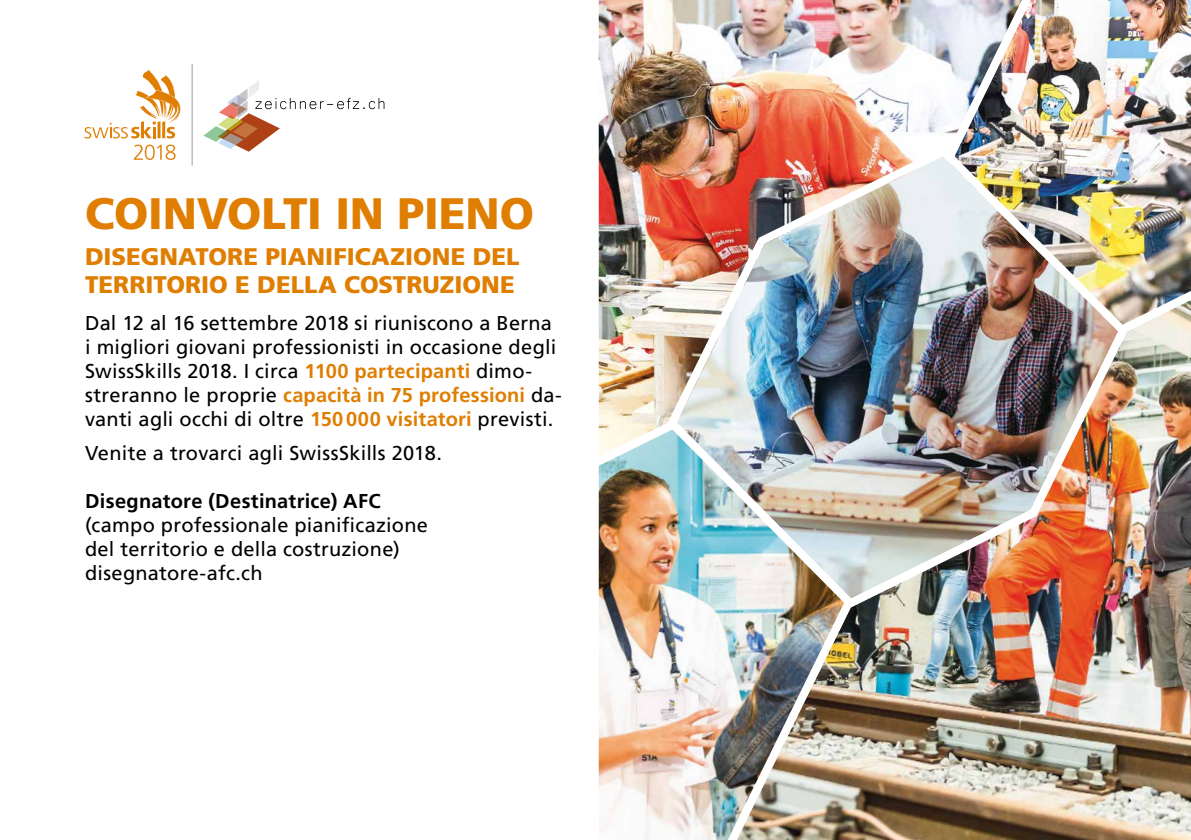
<style>
.page{position:relative;width:1191px;height:840px;background:#fff}
.page>*{position:absolute;margin:0;border:0;box-sizing:border-box;transform-origin:0 0}
.t1{font:900 44px "Frutiger LT Com";letter-spacing:-.005em;color:#df7e00}
.t2{font:900 24px/28px "Frutiger LT Com";color:#df7e00}
.t3{font:20px/24px "Frutiger LT Com";letter-spacing:.01em;color:#000}
.t4{font:700 20px "Frutiger LT Com";letter-spacing:.015em;color:#000}
.s1{font-weight:700;color:#df7e00}
</style>
<div class="page">
<img style="left:1048px;top:0;width:143px;height:273px">
<img style="left:598px;top:0;width:450px;height:410px">
<img style="left:598px;top:410px;width:112px;height:429px">
<img style="left:710px;top:273px;width:481px;height:566px">
<img style="left:661px;top:140px;width:472px;height:474px">
<hr style="left:192px;top:64px;width:1px;height:101px;background:#9d9d9c">
<svg style="left:84px;top:69px;width:97px;height:69px"></svg>
<svg style="left:134px;top:144px;width:42px;height:16px"></svg>
<svg style="left:203px;top:80px;width:181px;height:72px"></svg>
<h1 class="t1" style="left:85px;top:187px;width:450px">COINVOLTI IN PIENO</h1>
<p class="t2" style="left:85px;top:242px;width:436px">DISEGNATORE PIANIFICAZIONE DEL<br>TERRITORIO E DELLA COSTRUZIONE</p>
<p class="t3" style="left:85px;top:311px;width:478px">Dal 12 al 16 settembre 2018 si riuniscono a Berna i migliori giovani professionisti in occasione degli SwissSkills 2018. I circa <span class="s1">1100 partecipanti</span> dimo&shy;streranno le proprie <span class="s1">capacità in 75 professioni</span> da&shy;vanti agli occhi di oltre <span class="s1">150000 visitatori</span> previsti.</p>
<p class="t3" style="left:85px;top:441px;width:358px">Venite a trovarci agli SwissSkills 2018.</p>
<p class="t4" style="left:85px;top:489px;width:297px">Disegnatore (Destinatrice) AFC</p>
<p class="t3" style="left:85px;top:513px;width:344px">(campo professionale pianificazione del territorio e della costruzione) disegnatore-afc.ch</p>
</div>
